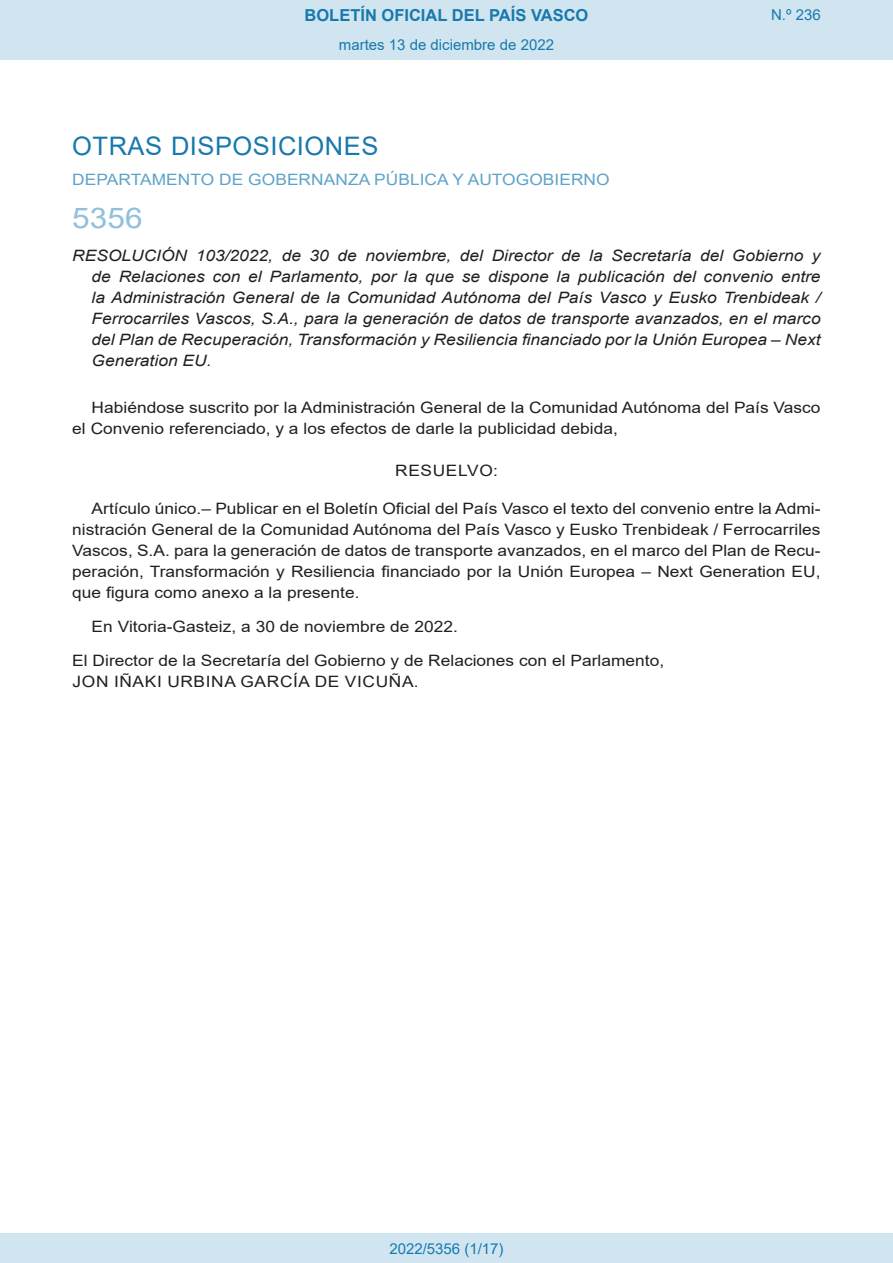
<style>
.page{position:relative;width:893px;height:1263px;background:#fff}
.page>*{position:absolute;margin:0;border:0;box-sizing:border-box;transform-origin:0 0}
.BOPVOrden{font:28.5px "Arial";color:#90c0db;scale:1.11 1}
.BOPVSeccion{font:25.5px "Arial";letter-spacing:.02em;color:#1879ad}
.t1{font:700 16.5px "Arial";color:#1879ad}
.BOPVDetalle{font:15.6px/21px "Arial";color:#231f20;scale:1.11 1}
.BOPVTitulo{font:italic 15.6px/21px "Arial";color:#231f20;text-align:justify;scale:1.11 1}
.BOPVFirmaPuesto{font:15.6px "Arial";color:#231f20;scale:1.11 1}
.BOPVOrganismo{font:15.6px "Arial";letter-spacing:.005em;color:#5ea4ca;scale:1.11 1}
.BOPVFirmaLugFec{font:15.6px "Arial";color:#231f20;scale:1.11 1}
.BOPVFirmaNombre{font:15.6px "Arial";letter-spacing:.035em;color:#231f20;scale:1.11 1}
.BOPVClave{font:15.6px "Arial";letter-spacing:.035em;color:#231f20;scale:1.11 1}
.Paginacion_Centro{font:15px "Arial";color:#1879ad}
</style>
<div class="page">
<div style="left:0;top:0;width:893px;height:60px;background:#d0e5f0"></div>
<div style="left:0;top:1233px;width:893px;height:30px;background:#d0e5f0"></div>
<p class="t1" style="left:305px;top:3px;width:285px">BOLETÍN OFICIAL DEL PAÍS VASCO</p>
<p class="Paginacion_Centro" style="left:339px;top:35px;width:217px">martes 13 de diciembre de 2022</p>
<p class="Paginacion_Centro" style="left:771px;top:5px;width:51px">N.º 236</p>
<p class="BOPVSeccion" style="left:72px;top:128px;width:308px">OTRAS DISPOSICIONES</p>
<p class="BOPVOrganismo" style="left:72px;top:169px;width:486px">DEPARTAMENTO DE GOBERNANZA PÚBLICA Y AUTOGOBIERNO</p>
<p class="BOPVOrden" style="left:72px;top:198px;width:65px">5356</p>
<p class="BOPVTitulo" style="left:92px;top:246px;width:658px;text-indent:-19px">RESOLUCIÓN 103/2022, de 30 de noviembre, del Director de la Secretaría del Gobierno y de Relaciones con el Parlamento, por la que se dispone la publicación del convenio entre la Administración General de la Comunidad Autónoma del País Vasco y Eusko Trenbideak / Ferrocarriles Vascos, S.A., para la generación de datos de transporte avanzados, en el marco del Plan de Recuperación, Transformación y Resiliencia financiado por la Unión Europea – Next Generation EU.</p>
<p class="BOPVDetalle" style="left:72px;top:397px;width:676px;text-indent:19px">Habiéndose suscrito por la Administración General de la Comunidad Autónoma del País Vasco el Convenio referenciado, y a los efectos de darle la publicidad debida,</p>
<p class="BOPVClave" style="left:395px;top:460px;width:94px">RESUELVO:</p>
<p class="BOPVDetalle" style="left:72px;top:498px;width:676px;text-align:justify;text-indent:19px">Artículo único.– Publicar en el Boletín Oficial del País Vasco el texto del convenio entre la Admi&shy;nistración General de la Comunidad Autónoma del País Vasco y Eusko Trenbideak / Ferrocarriles Vascos, S.A. para la generación de datos de transporte avanzados, en el marco del Plan de Recu&shy;peración, Transformación y Resiliencia financiado por la Unión Europea – Next Generation EU, que figura como anexo a la presente.</p>
<p class="BOPVFirmaLugFec" style="left:92px;top:616px;width:331px">En Vitoria-Gasteiz, a 30 de noviembre de 2022.</p>
<p class="BOPVFirmaPuesto" style="left:72px;top:650px;width:535px">El Director de la Secretaría del Gobierno y de Relaciones con el Parlamento,</p>
<p class="BOPVFirmaNombre" style="left:73px;top:671px;width:313px">JON IÑAKI URBINA GARCÍA DE VICUÑA.</p>
<p class="Paginacion_Centro" style="left:389px;top:1238px;width:116px">2022/5356 (1/17)</p>
</div>
